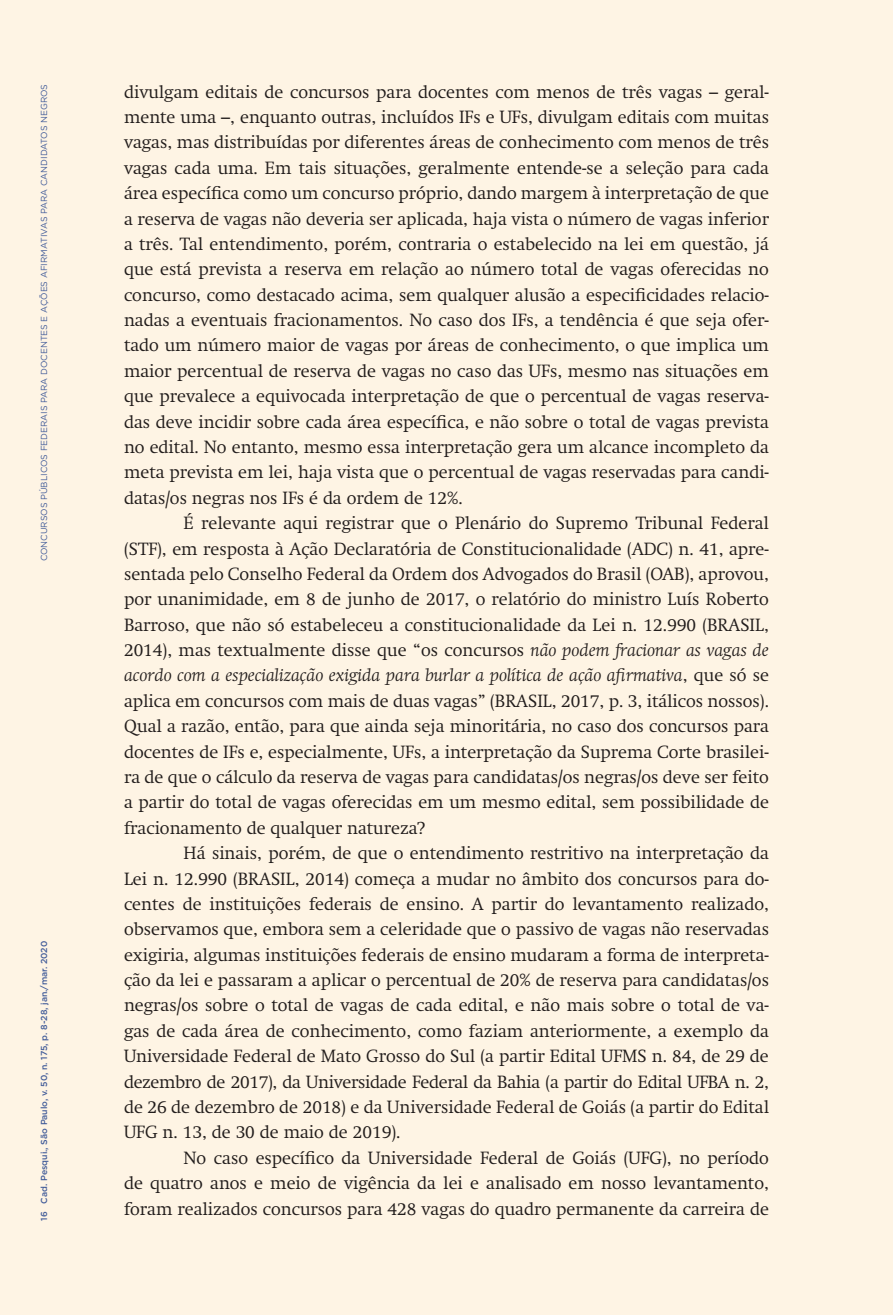
<style>
.page{position:relative;width:893px;height:1315px;background:#fef4e4}
.page>*{position:absolute;margin:0;border:0;box-sizing:border-box;transform-origin:0 0}
.CorpoRecuo{font:300 17.5px/25.4px "Swift";color:#231f20;text-align:justify}
.t1{font:8.75px "Gotham HTF";color:#4361ac}
.t2{font:500 8.75px "Gotham HTF";color:#4361ac}
.s1{font-style:italic}
</style>
<div class="page">
<p class="t1" style="left:39px;top:561px;width:479px;rotate:-90deg">CONCURSOS PÚBLICOS FEDERAIS PARA DOCENTES E AÇÕES AFIRMATIVAS PARA CANDIDATOS NEGROS</p>
<p class="t2" style="left:39px;top:1220px;width:281px;rotate:-90deg">16 Cad. Pesqui., São Paulo, v. 50, n. 175, p. 8-28, jan./mar. 2020</p>
<p class="CorpoRecuo" style="left:124px;top:79px;width:646px">divulgam editais de concursos para docentes com menos de três vagas – geral&shy;mente uma –, enquanto outras, incluídos IFs e UFs, divulgam editais com muitas vagas, mas distribuídas por diferentes áreas de conhecimento com menos de três vagas cada uma. Em tais situações, geralmente entende-se a seleção para cada área específica como um concurso próprio, dando margem à interpretação de que a reserva de vagas não deveria ser aplicada, haja vista o número de vagas inferior a três. Tal entendimento, porém, contraria o estabelecido na lei em questão, já que está prevista a reserva em relação ao número total de vagas oferecidas no concurso, como destacado acima, sem qualquer alusão a especificidades relacio&shy;nadas a eventuais fracionamentos. No caso dos IFs, a tendência é que seja ofer&shy;tado um número maior de vagas por áreas de conhecimento, o que implica um maior percentual de reserva de vagas no caso das UFs, mesmo nas situações em que prevalece a equivocada interpretação de que o percentual de vagas reserva&shy;das deve incidir sobre cada área específica, e não sobre o total de vagas prevista no edital. No entanto, mesmo essa interpretação gera um alcance incompleto da meta prevista em lei, haja vista que o percentual de vagas reservadas para candi&shy;datas/os negras nos IFs é da ordem de 12%.</p>
<p class="CorpoRecuo" style="left:124px;top:510px;width:646px;text-indent:60px">É relevante aqui registrar que o Plenário do Supremo Tribunal Federal (STF), em resposta à Ação Declaratória de Constitucionalidade (ADC) n. 41, apre&shy;sentada pelo Conselho Federal da Ordem dos Advogados do Brasil (OAB), aprovou, por unanimidade, em 8 de junho de 2017, o relatório do ministro Luís Roberto Barroso, que não só estabeleceu a constitucionalidade da Lei n. 12.990 (BRASIL, 2014), mas textualmente disse que “os concursos <span class="s1">não podem fracionar as vagas de acordo com a especialização exigida para burlar a política de ação afirmativa</span>, que só se aplica em concursos com mais de duas vagas” (BRASIL, 2017, p. 3, itálicos nossos).<br>Qual a razão, então, para que ainda seja minoritária, no caso dos concursos para docentes de IFs e, especialmente, UFs, a interpretação da Suprema Corte brasilei&shy;ra de que o cálculo da reserva de vagas para candidatas/os negras/os deve ser feito a partir do total de vagas oferecidas em um mesmo edital, sem possibilidade de fracionamento de qualquer natureza?</p>
<p class="CorpoRecuo" style="left:124px;top:840px;width:646px;text-indent:60px">Há sinais, porém, de que o entendimento restritivo na interpretação da Lei n. 12.990 (BRASIL, 2014) começa a mudar no âmbito dos concursos para do&shy;centes de instituições federais de ensino. A partir do levantamento realizado, observamos que, embora sem a celeridade que o passivo de vagas não reservadas exigiria, algumas instituições federais de ensino mudaram a forma de interpreta&shy;ção da lei e passaram a aplicar o percentual de 20% de reserva para candidatas/os negras/os sobre o total de vagas de cada edital, e não mais sobre o total de va&shy;gas de cada área de conhecimento, como faziam anteriormente, a exemplo da Universidade Federal de Mato Grosso do Sul (a partir Edital UFMS n. 84, de 29 de dezembro de 2017), da Universidade Federal da Bahia (a partir do Edital UFBA n. 2, de 26 de dezembro de 2018) e da Universidade Federal de Goiás (a partir do Edital UFG n. 13, de 30 de maio de 2019).</p>
<p class="CorpoRecuo" style="left:124px;top:1145px;width:646px;text-indent:60px">No caso específico da Universidade Federal de Goiás (UFG), no período de quatro anos e meio de vigência da lei e analisado em nosso levantamento, foram realizados concursos para 428 vagas do quadro permanente da carreira de</p>
</div>
